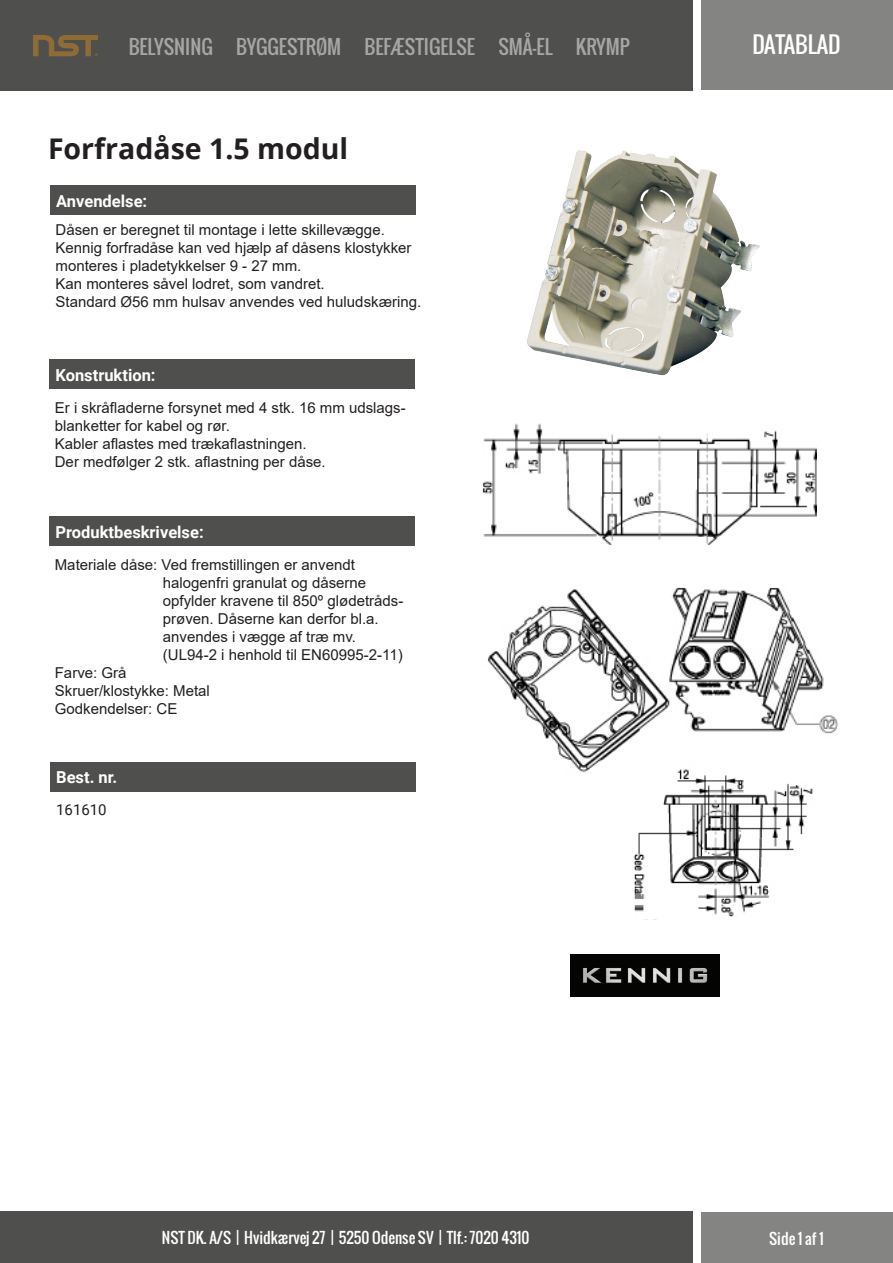
<style>
.page{position:relative;width:893px;height:1263px;background:#fff}
.page>*{position:absolute;margin:0;border:0;box-sizing:border-box;transform-origin:0 0}
.t1{font:700 28.5px "Open Sans";color:#231f20}
.t2{font:22.5px "Oswald";color:#fff}
.t3{font:19.5px "Oswald";color:#fff}
.t4{font:700 16.5px "Roboto";color:#fff}
.t5{font:15px/18px "Arial";color:#231f20}
.t6{font:15px "Oswald";color:#fff}
.t7{font:15px "Roboto";color:#231f20}
</style>
<div class="page">
<div style="left:50px;top:185px;width:366px;height:30px;background:#4f4f4e"></div>
<div style="left:50px;top:762px;width:366px;height:30px;background:#4f4f4e"></div>
<div style="left:0;top:0;width:692px;height:90px;background:#4f4f4e"></div>
<div style="left:701px;top:0;width:192px;height:90px;background:#848483"></div>
<svg style="left:33px;top:35px;width:65px;height:21px"></svg>
<div style="left:0;top:1212px;width:692px;height:51px;background:#4f4f4e"></div>
<div style="left:701px;top:1212px;width:192px;height:51px;background:#848483"></div>
<img style="left:571px;top:954px;width:149px;height:42px">
<div style="left:50px;top:359px;width:365px;height:30px;background:#4f4f4e"></div>
<div style="left:50px;top:516px;width:365px;height:29px;background:#4f4f4e"></div>
<img style="left:488px;top:587px;width:351px;height:185px">
<img style="left:482px;top:423px;width:335px;height:122px">
<img style="left:609px;top:760px;width:215px;height:157px">
<img style="left:527px;top:150px;width:233px;height:226px">
<h3 class="t3" style="left:129px;top:32px;width:503px">BELYSNING BYGGESTRØM BEFÆSTIGELSE SMÅ-EL KRYMP</h3>
<p class="t2" style="left:752px;top:28px;width:90px">DATABLAD</p>
<p class="t1" style="left:48px;top:128px;width:302px">Forfradåse 1.5 modul</p>
<p class="t4" style="left:56px;top:190px;width:93px">Anvendelse:</p>
<p class="t5" style="left:56px;top:221px;width:331px">Dåsen er beregnet til montage i lette skillevægge.</p>
<p class="t5" style="left:56px;top:239px;width:357px">Kennig forfradåse kan ved hjælp af dåsens klostykker monteres i pladetykkelser 9 - 27 mm.</p>
<p class="t5" style="left:56px;top:275px;width:271px">Kan monteres såvel lodret, som vandret.</p>
<p class="t5" style="left:56px;top:293px;width:367px">Standard Ø56 mm hulsav anvendes ved huludskæring.</p>
<p class="t4" style="left:56px;top:363px;width:102px">Konstruktion:</p>
<p class="t5" style="left:55px;top:399px;width:352px">Er i skråfladerne forsynet med 4 stk. 16 mm udslags&shy;blanketter for kabel og rør.</p>
<p class="t5" style="left:55px;top:435px;width:253px">Kabler aflastes med trækaflastningen.</p>
<p class="t5" style="left:55px;top:453px;width:272px">Der medfølger 2 stk. aflastning per dåse.</p>
<p class="t4" style="left:56px;top:520px;width:150px">Produktbeskrivelse:</p>
<p class="t5" style="left:163px;top:556px;width:205px;text-indent:-108px">Materiale dåse: Ved fremstillingen er anvendt halogenfri granulat og dåserne</p>
<p class="t5" style="left:163px;top:592px;width:242px">opfylder kravene til 850º glødetråds&shy;prøven. Dåserne kan derfor bl.a. anvendes i vægge af træ mv.</p>
<p class="t5" style="left:163px;top:646px;width:241px">(UL94-2 i henhold til EN60995-2-11)</p>
<p class="t5" style="left:55px;top:664px;width:73px">Farve: Grå</p>
<p class="t5" style="left:55px;top:682px;width:157px">Skruer/klostykke: Metal</p>
<p class="t5" style="left:55px;top:700px;width:124px">Godkendelser: CE</p>
<p class="t4" style="left:56px;top:766px;width:63px">Best. nr.</p>
<p class="t7" style="left:56px;top:799px;width:52px">161610</p>
<p class="t6" style="left:162px;top:1226px;width:369px">NST DK. A/S | Hvidkærvej 27 | 5250 Odense SV | Tlf.: 7020 4310</p>
<p class="t6" style="left:769px;top:1227px;width:56px">Side 1 af 1</p>
</div>
